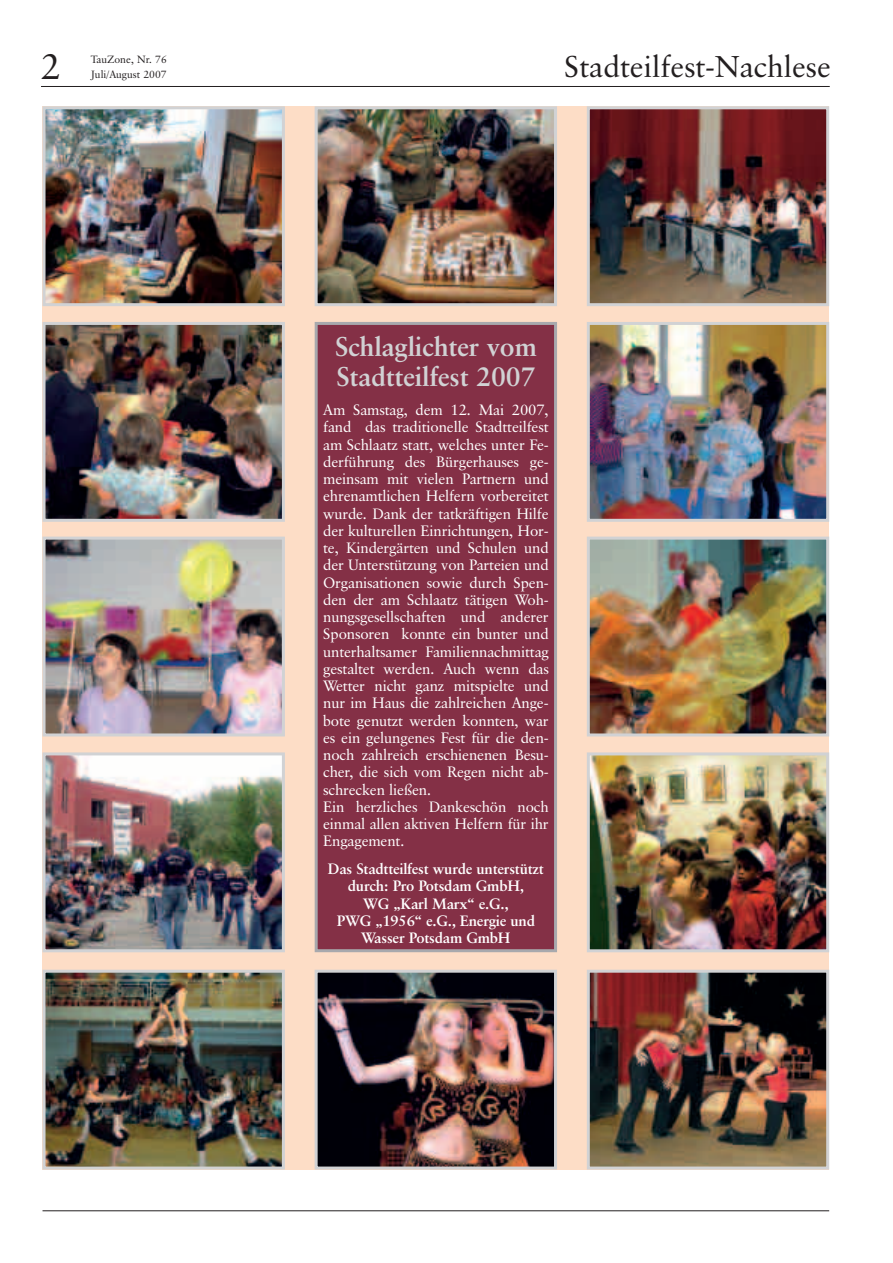
<style>
.page{position:relative;width:893px;height:1263px;background:#fff}
.page>*{position:absolute;margin:0;border:0;box-sizing:border-box;transform-origin:0 0}
.t1{font:36px "Classical Garamond BT";color:#231f20}
.t2{font:30px "Classical Garamond BT";color:#231f20}
.t3{font:700 27px/30px "Classical Garamond BT";letter-spacing:-.01em;color:#d1d2d4}
.t4{font:15px/17.2px "Classical Garamond BT";letter-spacing:-.01em;color:#fff}
.t5{font:700 15px/17.2px "Classical Garamond BT";letter-spacing:-.015em;color:#fff;text-align:center}
.t6{font:10.5px "Classical Garamond BT";color:#231f20}
</style>
<div class="page">
<hr style="left:41px;top:86px;width:789px;height:1px;background:#231f20">
<hr style="left:43px;top:1210px;width:786px;height:1px;background:#231f20">
<div style="left:43px;top:106px;width:786px;height:1063px;background:#fdddc6"></div>
<div style="left:316px;top:323px;width:240px;height:628px;background:#843046"></div>
<div style="left:315px;top:322px;width:242px;height:630px;border:3px solid #a8a9ad"></div>
<img style="left:47px;top:110px;width:234px;height:192px">
<div style="left:43px;top:106px;width:242px;height:200px;border:3px solid #d1d2d4"></div>
<img style="left:47px;top:326px;width:234px;height:192px">
<div style="left:43px;top:322px;width:242px;height:200px;border:3px solid #d1d2d4"></div>
<img style="left:47px;top:541px;width:234px;height:191px">
<div style="left:43px;top:537px;width:242px;height:199px;border:3px solid #d1d2d4"></div>
<img style="left:47px;top:756px;width:234px;height:192px">
<div style="left:43px;top:752px;width:242px;height:200px;border:3px solid #d1d2d4"></div>
<img style="left:47px;top:974px;width:234px;height:191px">
<div style="left:43px;top:970px;width:242px;height:199px;border:3px solid #d1d2d4"></div>
<img style="left:319px;top:110px;width:234px;height:192px">
<div style="left:315px;top:106px;width:242px;height:200px;border:3px solid #d1d2d4"></div>
<img style="left:591px;top:110px;width:234px;height:192px">
<div style="left:587px;top:106px;width:242px;height:200px;border:3px solid #d1d2d4"></div>
<img style="left:591px;top:326px;width:234px;height:192px">
<div style="left:587px;top:322px;width:242px;height:200px;border:3px solid #d1d2d4"></div>
<img style="left:591px;top:541px;width:234px;height:191px">
<div style="left:587px;top:537px;width:242px;height:199px;border:3px solid #d1d2d4"></div>
<img style="left:591px;top:756px;width:234px;height:192px">
<div style="left:587px;top:752px;width:242px;height:200px;border:3px solid #d1d2d4"></div>
<img style="left:591px;top:974px;width:234px;height:191px">
<div style="left:587px;top:970px;width:242px;height:199px;border:3px solid #d1d2d4"></div>
<img style="left:319px;top:974px;width:234px;height:191px">
<div style="left:315px;top:970px;width:242px;height:199px;border:3px solid #d1d2d4"></div>
<h1 class="t1" style="left:41px;top:49px;width:22px">2</h1>
<p class="t6" style="left:91px;top:55px;width:78px">TauZone, Nr. 76</p>
<p class="t6" style="left:91px;top:70px;width:77px">Juli/August 2007</p>
<h2 class="t2" style="left:564px;top:52px;width:268px">Stadteilfest-Nachlese</h2>
<h3 class="t3" style="left:335px;top:333px;width:203px">Schlaglichter vom<br>Stadtteilfest 2007</h3>
<p class="t4" style="left:323px;top:402px;width:227px">Am Samstag, dem 12. Mai 2007, fand das traditionelle Stadtteilfest am Schlaatz statt, welches unter Fe&shy;derführung des Bürgerhauses ge&shy;meinsam mit vielen Partnern und ehrenamtlichen Helfern vorbereitet wurde. Dank der tatkräftigen Hilfe der kulturellen Einrichtungen, Hor&shy;te, Kindergärten und Schulen und der Unterstützung von Parteien und<br>Organisationen sowie durch Spen&shy;den der am Schlaatz tätigen Woh&shy;nungsgesellschaften und anderer<br>Sponsoren konnte ein bunter und unterhaltsamer Familiennachmittag gestaltet werden. Auch wenn das<br>Wetter nicht ganz mitspielte und nur im Haus die zahlreichen Ange&shy;bote genutzt werden konnten, war es ein gelungenes Fest für die den&shy;noch zahlreich erschienenen Besu&shy;cher, die sich vom Regen nicht ab&shy;schrecken ließen.<br>Ein herzliches Dankeschön noch einmal allen aktiven Helfern für ihr<br>Engagement.</p>
<p class="t5" style="left:328px;top:861px;width:217px">Das Stadtteilfest wurde unterstützt durch: Pro Potsdam GmbH,<br>WG „Karl Marx“ e.G.,<br>PWG „1956“ e.G., Energie und<br>Wasser Potsdam GmbH</p>
</div>
